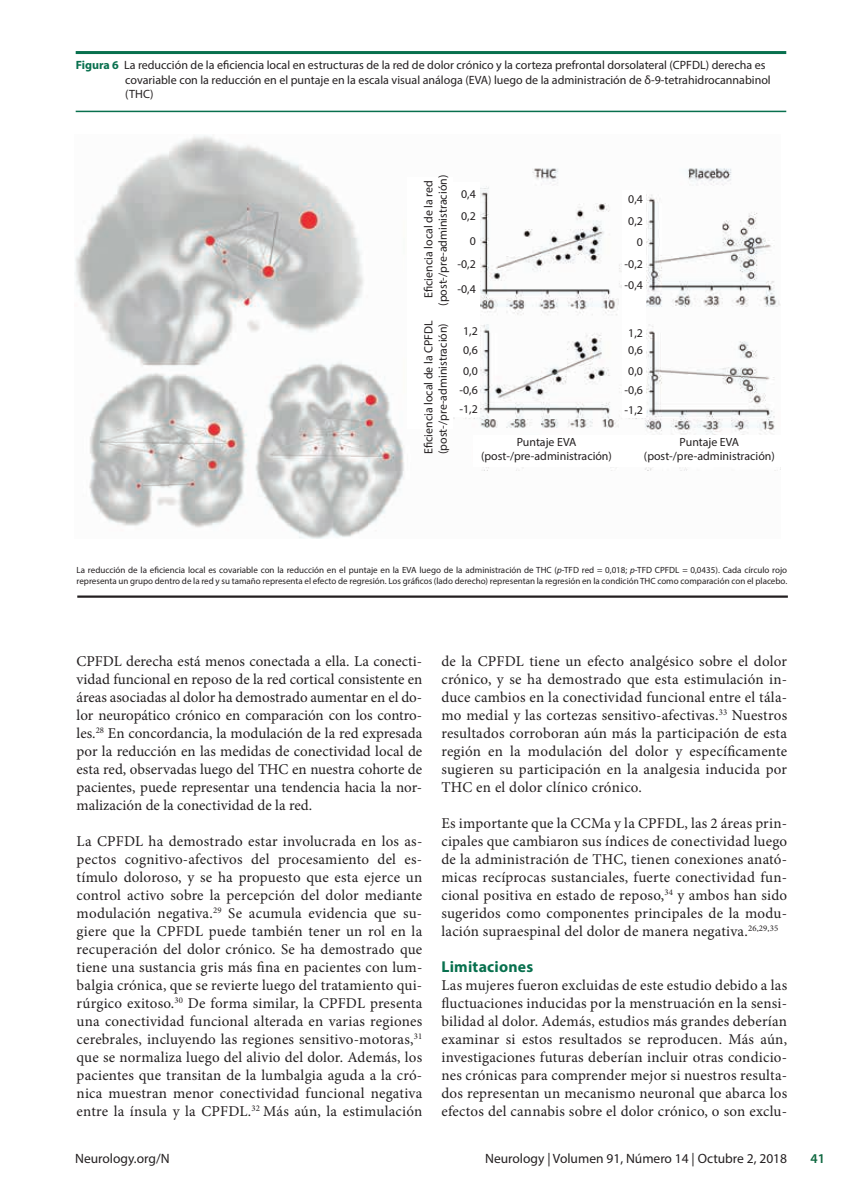
<style>
.page{position:relative;width:851px;height:1191px;background:#fff}
.page>*{position:absolute;margin:0;border:0;box-sizing:border-box;transform-origin:0 0}
.t1{font:700 15.75px "Myriad Pro";letter-spacing:.015em;color:#08704e}
.t2{font:15px/18px "Minion Pro";letter-spacing:.01em;color:#231f20;text-align:justify}
.t3{font:13.5px "Myriad Pro";color:#231f20}
.t4{font:600 13.5px "Myriad Pro";color:#0c663e}
.t5{font:12px/14.4px "Myriad Pro";color:#231f20}
.t6{font:11.85px/14.2px "Myriad Pro";color:#231f20}
.t7{font:9px/10.8px "Myriad Pro";color:#231f20}
.s1{font-weight:700;color:#08704e}
.s2{font-style:italic}
</style>
<div class="page">
<hr style="left:76px;top:111px;width:710px;height:1px;background:#08704e">
<hr style="left:76px;top:51px;width:710px;height:3px;background:#08704e">
<hr style="left:77px;top:595px;width:710px;height:3px;background:#231f20">
<img style="left:75px;top:135px;width:705px;height:404px">
<div style="left:407px;top:177px;width:46px;height:251px;background:#fff"></div>
<div style="left:473px;top:435px;width:307px;height:31px;background:#fff"></div>
<div style="left:622px;top:190px;width:24px;height:228px;background:#fff"></div>
<div style="left:453px;top:182px;width:26px;height:234px;background:#fff"></div>
<svg style="left:424px;top:443px;width:8px;height:5px"></svg>
<p class="t5" style="left:125px;top:58px;width:647px;text-indent:-50px"><span class="s1">Figura 6</span> La reducción de la eficiencia local en estructuras de la red de dolor crónico y la corteza prefrontal dorsolateral (CPFDL) derecha es covariable con la reducción en el puntaje en la escala visual análoga (EVA) luego de la administración de δ-9-tetrahidrocannabinol (THC)</p>
<p class="t6" style="left:421px;top:306px;width:132px;text-align:center;rotate:-90deg">E ciencia local de la red (post-/pre-administración)</p>
<p class="t6" style="left:421px;top:454px;width:135px;rotate:-90deg">E ciencia local de la CPFDL (post-/pre-administración)</p>
<p class="t6" style="left:461px;top:183px;width:16px;line-height:22px">0,4<br>0,2</p>
<p class="t6" style="left:457px;top:251px;width:20px;line-height:25.2px">-0,2 -0,4</p>
<p class="t6" style="left:469px;top:234px;width:8px">0</p>
<p class="t6" style="left:463px;top:324px;width:16px">1,2</p>
<p class="t6" style="left:463px;top:339px;width:16px;line-height:21px">0,6<br>0,0</p>
<p class="t6" style="left:459px;top:381px;width:20px;line-height:18.5px">-0,6 -1,2</p>
<p class="t6" style="left:481px;top:434px;width:132px;text-align:center">Puntaje EVA (post-/pre-administración)</p>
<p class="t6" style="left:628px;top:188px;width:16px;line-height:22px">0,4<br>0,2</p>
<p class="t6" style="left:624px;top:253px;width:20px;line-height:20.9px">-0,2 -0,4</p>
<p class="t6" style="left:636px;top:235px;width:8px">0</p>
<p class="t6" style="left:628px;top:325px;width:16px">1,2</p>
<p class="t6" style="left:628px;top:339px;width:16px;line-height:21px">0,6<br>0,0</p>
<p class="t6" style="left:624px;top:380px;width:20px;line-height:20.1px">-0,6 -1,2</p>
<p class="t6" style="left:644px;top:434px;width:132px;text-align:center">Puntaje EVA (post-/pre-administración)</p>
<p class="t7" style="left:77px;top:565px;width:712px">La reducción de la eficiencia local es covariable con la reducción en el puntaje en la EVA luego de la administración de THC (<span class="s2">p</span>-TFD red = 0,018; <span class="s2">p</span>-TFD CPFDL = 0,0435). Cada círculo rojo representa un grupo dentro de la red y su tamaño representa el efecto de regresión. Los gráficos (lado derecho) representan la regresión en la condición THC como comparación con el placebo.</p>
<p class="t2" style="left:77px;top:652px;width:347px">CPFDL derecha está menos conectada a ella. La conecti&shy;vidad funcional en reposo de la red cortical consistente en áreas asociadas al dolor ha demostrado aumentar en el do&shy;lor neuropático crónico en comparación con los contro&shy;les.<sup>28</sup> En concordancia, la modulación de la red expresada por la reducción en las medidas de conectividad local de esta red, observadas luego del THC en nuestra cohorte de pacientes, puede representar una tendencia hacia la nor&shy;malización de la conectividad de la red.</p>
<p class="t2" style="left:77px;top:832px;width:347px">La CPFDL ha demostrado estar involucrada en los as&shy;pectos cognitivo-afectivos del procesamiento del es&shy;tímulo doloroso, y se ha propuesto que esta ejerce un control activo sobre la percepción del dolor mediante modulación negativa.<sup>29</sup> Se acumula evidencia que su&shy;giere que la CPFDL puede también tener un rol en la recuperación del dolor crónico. Se ha demostrado que tiene una sustancia gris más fina en pacientes con lum&shy;balgia crónica, que se revierte luego del tratamiento qui&shy;rúrgico exitoso.<sup>30</sup> De forma similar, la CPFDL presenta una conectividad funcional alterada en varias regiones cerebrales, incluyendo las regiones sensitivo-motoras,<sup>31 </sup>que se normaliza luego del alivio del dolor. Además, los pacientes que transitan de la lumbalgia aguda a la cró&shy;nica muestran menor conectividad funcional negativa entre la ínsula y la CPFDL.<sup>32</sup> Más aún, la estimulación</p>
<p class="t2" style="left:441px;top:652px;width:347px">de la CPFDL tiene un efecto analgésico sobre el dolor crónico, y se ha demostrado que esta estimulación in&shy;duce cambios en la conectividad funcional entre el tála&shy;mo medial y las cortezas sensitivo-afectivas.<sup>33</sup> Nuestros resultados corroboran aún más la participación de esta región en la modulación del dolor y específicamente sugieren su participación en la analgesia inducida por THC en el dolor clínico crónico.</p>
<p class="t2" style="left:441px;top:814px;width:347px">Es importante que la CCMa y la CPFDL, las 2 áreas prin&shy;cipales que cambiaron sus índices de conectividad luego de la administración de THC, tienen conexiones anató&shy;micas recíprocas sustanciales, fuerte conectividad fun&shy;cional positiva en estado de reposo,<sup>34</sup> y ambos han sido sugeridos como componentes principales de la modu&shy;lación supraespinal del dolor de manera negativa.<sup>26,29,35</sup></p>
<p class="t1" style="left:441px;top:956px;width:93px">Limitaciones</p>
<p class="t2" style="left:441px;top:976px;width:347px">Las mujeres fueron excluidas de este estudio debido a las fluctuaciones inducidas por la menstruación en la sensi&shy;bilidad al dolor. Además, estudios más grandes deberían examinar si estos resultados se reproducen. Más aún, investigaciones futuras deberían incluir otras condicio&shy;nes crónicas para comprender mejor si nuestros resulta&shy;dos representan un mecanismo neuronal que abarca los efectos del cannabis sobre el dolor crónico, o son exclu-</p>
<p class="t3" style="left:75px;top:1150px;width:96px">Neurology.org/N</p>
<p class="t3" style="left:485px;top:1150px;width:303px">Neurology | Volumen 91, Número 14 | Octubre 2, 2018</p>
<p class="t4" style="left:810px;top:1149px;width:16px">41</p>
</div>
